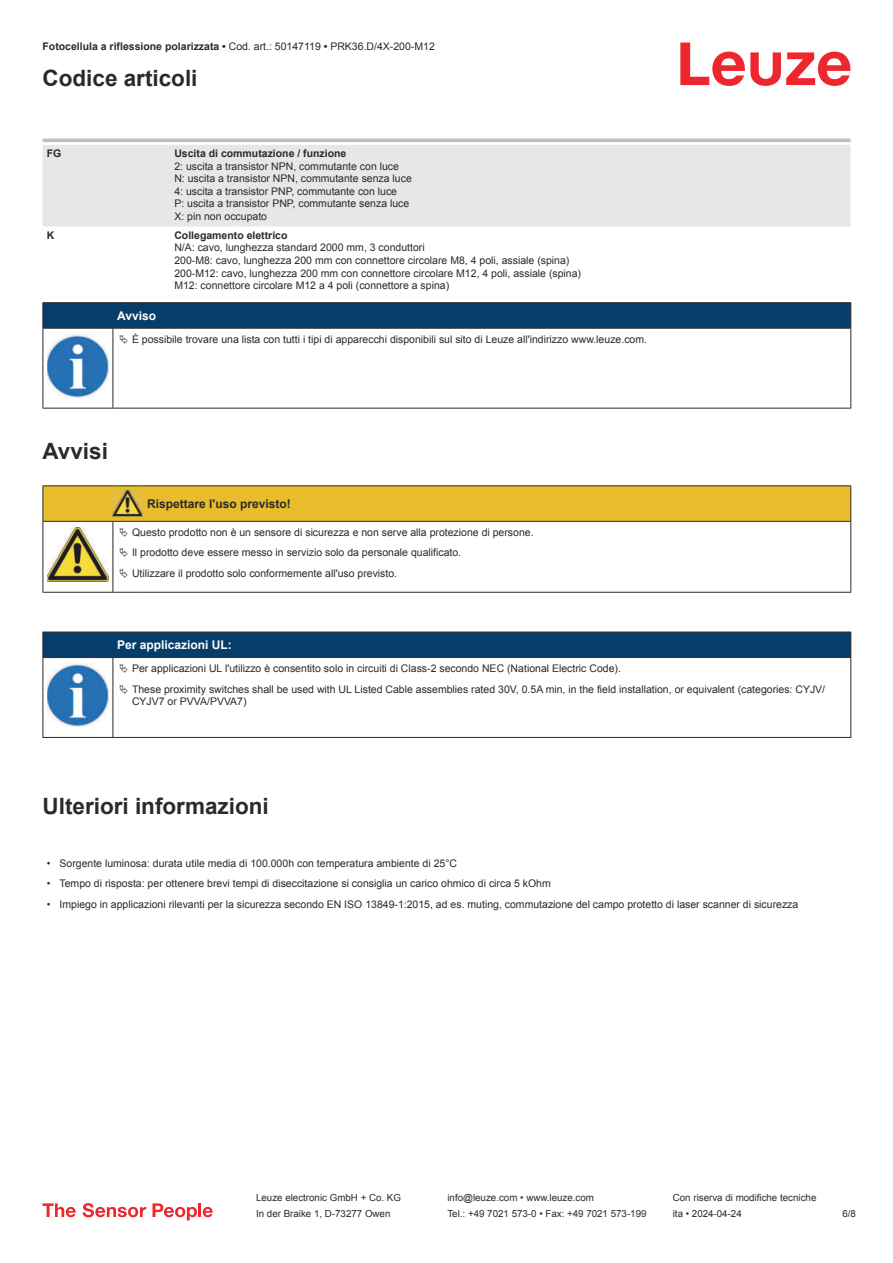
<style>
.page{position:relative;width:893px;height:1263px;background:#fff}
.page>*{position:absolute;margin:0;border:0;box-sizing:border-box;transform-origin:0 0}
.t1{font:700 22.5px "Arial";color:#2b292a}
.t2{font:700 12px "Arial";color:#fff}
.t3{font:700 12px "Arial";color:#2b292a}
.t4{font:10.5px/12.6px "Arial";color:#2b292a}
.t5{font:700 10.5px "Arial";color:#2b292a}
.t6{font:9.75px "Arial";color:#2b292a}
.s1{font-weight:400}
</style>
<div class="page">
<svg style="left:680px;top:43px;width:170px;height:43px"></svg>
<svg style="left:43px;top:138px;width:807px;height:1px"></svg>
<div style="left:43px;top:145px;width:807px;height:82px;background:#e6e7e9"></div>
<hr style="left:43px;top:139px;width:127px;height:3px;background:#bdbfc1">
<hr style="left:170px;top:139px;width:680px;height:3px;background:#bdbfc1">
<svg style="left:43px;top:1203px;width:33px;height:14px"></svg>
<svg style="left:83px;top:1203px;width:63px;height:14px"></svg>
<svg style="left:153px;top:1203px;width:44px;height:17px"></svg>
<hr style="left:198px;top:1203px;width:3px;height:14px;background:#ed272d">
<svg style="left:203px;top:1207px;width:10px;height:10px"></svg>
<svg style="left:44px;top:329px;width:806px;height:79px"></svg>
<hr style="left:43px;top:302px;width:70px;height:1px;background:#2b292a">
<hr style="left:43px;top:328px;width:70px;height:1px;background:#2b292a">
<hr style="left:113px;top:302px;width:738px;height:1px;background:#2b292a">
<svg style="left:43px;top:303px;width:808px;height:25px;background:#063c67"></svg>
<hr style="left:113px;top:328px;width:738px;height:1px;background:#2b292a">
<hr style="left:43px;top:329px;width:1px;height:75px;background:#2b292a">
<hr style="left:113px;top:329px;width:1px;height:75px;background:#2b292a">
<hr style="left:850px;top:329px;width:1px;height:75px;background:#2b292a">
<hr style="left:43px;top:408px;width:70px;height:1px;background:#2b292a">
<hr style="left:113px;top:408px;width:738px;height:1px;background:#2b292a">
<img style="left:47px;top:335px;width:61px;height:62px">
<div style="left:115px;top:329px;width:734px;height:20px;background:#fff"></div>
<hr style="left:43px;top:485px;width:70px;height:1px;background:#2b292a">
<hr style="left:113px;top:485px;width:30px;height:1px;background:#2b292a">
<hr style="left:143px;top:485px;width:708px;height:1px;background:#2b292a">
<hr style="left:43px;top:592px;width:70px;height:1px;background:#2b292a">
<hr style="left:113px;top:592px;width:30px;height:1px;background:#2b292a">
<hr style="left:143px;top:592px;width:708px;height:1px;background:#2b292a">
<svg style="left:44px;top:712px;width:806px;height:25px"></svg>
<hr style="left:43px;top:658px;width:1px;height:75px;background:#2b292a">
<hr style="left:113px;top:658px;width:1px;height:75px;background:#2b292a">
<hr style="left:850px;top:658px;width:1px;height:75px;background:#2b292a">
<hr style="left:43px;top:737px;width:70px;height:1px;background:#2b292a">
<hr style="left:113px;top:737px;width:738px;height:1px;background:#2b292a">
<img style="left:47px;top:712px;width:61px;height:15px">
<svg style="left:43px;top:486px;width:808px;height:106px"></svg>
<svg style="left:43px;top:632px;width:808px;height:80px"></svg>
<p class="t5" style="left:43px;top:43px;width:394px">Fotocellula a riflessione polarizzata • <span class="s1">Cod. art.: 50147119</span> • <span class="s1">PRK36.D/4X-200-M12</span></p>
<h1 class="t1" style="left:43px;top:70px;width:157px">Codice articoli</h1>
<p class="t5" style="left:47px;top:149px;width:16px">FG</p>
<p class="t5" style="left:174px;top:149px;width:174px">Uscita di commutazione / funzione</p>
<p class="t4" style="left:174px;top:161px;width:239px">2: uscita a transistor NPN, commutante con luce N: uscita a transistor NPN, commutante senza luce 4: uscita a transistor PNP, commutante con luce<br>P: uscita a transistor PNP, commutante senza luce X: pin non occupato</p>
<p class="t5" style="left:47px;top:231px;width:9px">K</p>
<p class="t5" style="left:174px;top:231px;width:115px">Collegamento elettrico</p>
<p class="t4" style="left:174px;top:242px;width:408px">N/A: cavo, lunghezza standard 2000 mm, 3 conduttori<br>200-M8: cavo, lunghezza 200 mm con connettore circolare M8, 4 poli, assiale (spina)<br>200-M12: cavo, lunghezza 200 mm con connettore circolare M12, 4 poli, assiale (spina)<br>M12: connettore circolare M12 a 4 poli (connettore a spina)</p>
<p class="t2" style="left:117px;top:311px;width:40px">Avviso</p>
<p class="t4" style="left:132px;top:334px;width:517px">È possibile trovare una lista con tutti i tipi di apparecchi disponibili sul sito di Leuze all'indirizzo www.leuze.com.</p>
<h1 class="t1" style="left:43px;top:443px;width:67px">Avvisi</h1>
<p class="t3" style="left:147px;top:499px;width:145px">Rispettare l'uso previsto!</p>
<p class="t4" style="left:132px;top:523px;width:403px;line-height:20.2px">Questo prodotto non è un sensore di sicurezza e non serve alla protezione di persone.<br>Il prodotto deve essere messo in servizio solo da personale qualificato.<br>Utilizzare il prodotto solo conformemente all'uso previsto.</p>
<p class="t2" style="left:117px;top:640px;width:116px">Per applicazioni UL:</p>
<p class="t4" style="left:132px;top:659px;width:695px;line-height:20.2px">Per applicazioni UL l'utilizzo è consentito solo in circuiti di Class-2 secondo NEC (National Electric Code).<br>These proximity switches shall be used with UL Listed Cable assemblies rated 30V, 0.5A min, in the field installation, or equivalent (categories: CYJV/</p>
<p class="t4" style="left:132px;top:696px;width:116px">CYJV7 or PVVA/PVVA7)</p>
<h1 class="t1" style="left:43px;top:798px;width:228px">Ulteriori informazioni</h1>
<p class="t4" style="left:47px;top:858px;width:412px">• Sorgente luminosa: durata utile media di 100.000h con temperatura ambiente di 25°C</p>
<p class="t4" style="left:47px;top:878px;width:506px">• Tempo di risposta: per ottenere brevi tempi di diseccitazione si consiglia un carico ohmico di circa 5 kOhm</p>
<p class="t4" style="left:47px;top:898px;width:753px">• Impiego in applicazioni rilevanti per la sicurezza secondo EN ISO 13849-1:2015, ad es. muting, commutazione del campo protetto di laser scanner di sicurezza</p>
<p class="t6" style="left:256px;top:1194px;width:146px">Leuze electronic GmbH + Co. KG</p>
<p class="t6" style="left:447px;top:1194px;width:148px">info@leuze.com • www.leuze.com</p>
<p class="t6" style="left:673px;top:1194px;width:145px">Con riserva di modifiche tecniche</p>
<p class="t6" style="left:256px;top:1210px;width:136px">In der Braike 1, D-73277 Owen</p>
<p class="t6" style="left:447px;top:1210px;width:201px">Tel.: +49 7021 573-0 • Fax: +49 7021 573-199</p>
<p class="t6" style="left:673px;top:1210px;width:70px">ita • 2024-04-24</p>
<p class="t6" style="left:842px;top:1210px;width:15px">6 /8</p>
</div>
